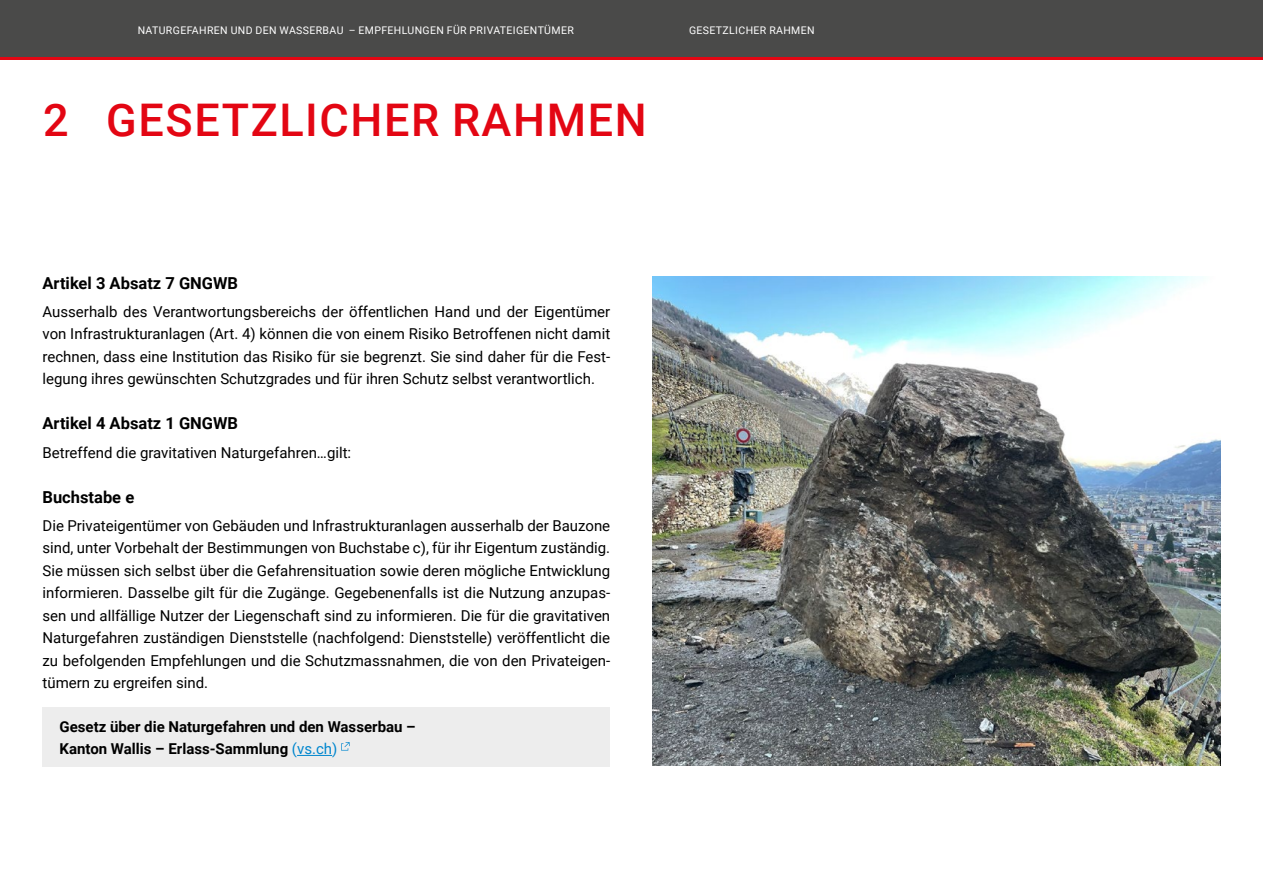
<style>
.page{position:relative;width:1263px;height:893px;background:#fff}
.page>*{position:absolute;margin:0;border:0;box-sizing:border-box;transform-origin:0 0}
.t1{font:500 45px "Roboto";letter-spacing:.035em;color:#e30613}
.t2{font:700 16.5px "Roboto";color:#000}
.t3{font:15px/22.5px "Roboto";color:#000;text-align:justify}
.t4{font:700 15px/22.5px "Roboto";color:#000}
.t5{font:10.5px "Roboto";letter-spacing:.035em;color:#fff}
.s1{font-weight:400;color:#0086ce}
</style>
<div class="page">
<div style="left:43px;top:708px;width:567px;height:59px;background:#ededed"></div>
<hr style="left:297px;top:755px;width:35px;height:1px;background:#0086ce">
<svg style="left:341px;top:742px;width:9px;height:9px"></svg>
<img style="left:653px;top:276px;width:567px;height:489px">
<div style="left:0;top:0;width:1263px;height:60px;background:#4a4a49"></div>
<hr style="left:0;top:57px;width:1263px;height:3px;background:#e30613">
<p class="t5" style="left:138px;top:23px;width:438px">NATURGEFAHREN UND DEN WASSERBAU – EMPFEHLUNGEN FÜR PRIVATEIGENTÜMER</p>
<p class="t5" style="left:689px;top:23px;width:127px">GESETZLICHER RAHMEN</p>
<h1 class="t1" style="left:43px;top:88px;width:605px">2 GESETZLICHER RAHMEN</h1>
<p class="t2" style="left:43px;top:271px;width:197px">Artikel 3 Absatz 7 GNGWB</p>
<p class="t3" style="left:43px;top:300px;width:569px">Ausserhalb des Verantwortungsbereichs der öffentlichen Hand und der Eigentümer von Infrastrukturanlagen (Art. 4) können die von einem Risiko Betroffenen nicht damit rechnen, dass eine Institution das Risiko für sie begrenzt. Sie sind daher für die Fest&shy;legung ihres gewünschten Schutzgrades und für ihren Schutz selbst verantwortlich.</p>
<p class="t2" style="left:43px;top:412px;width:197px">Artikel 4 Absatz 1 GNGWB</p>
<p class="t3" style="left:43px;top:440px;width:310px">Betreffend die gravitativen Naturgefahren…gilt:</p>
<p class="t2" style="left:43px;top:485px;width:93px">Buchstabe e</p>
<p class="t3" style="left:43px;top:513px;width:569px">Die Privateigentümer von Gebäuden und Infrastrukturanlagen ausserhalb der Bauzone sind, unter Vorbehalt der Bestimmungen von Buchstabe c), für ihr Eigentum zuständig.<br>Sie müssen sich selbst über die Gefahrensituation sowie deren mögliche Entwicklung informieren. Dasselbe gilt für die Zugänge. Gegebenenfalls ist die Nutzung anzupas&shy;sen und allfällige Nutzer der Liegenschaft sind zu informieren. Die für die gravitativen Naturgefahren zuständigen Dienststelle (nachfolgend: Dienststelle) veröffentlicht die zu befolgenden Empfehlungen und die Schutzmassnahmen, die von den Privateigen&shy;tümern zu ergreifen sind.</p>
<p class="t4" style="left:60px;top:715px;width:358px">Gesetz über die Naturgefahren und den Wasserbau –<br>Kanton Wallis – Erlass-Sammlung <span class="s1">(vs.ch)</span></p>
</div>
